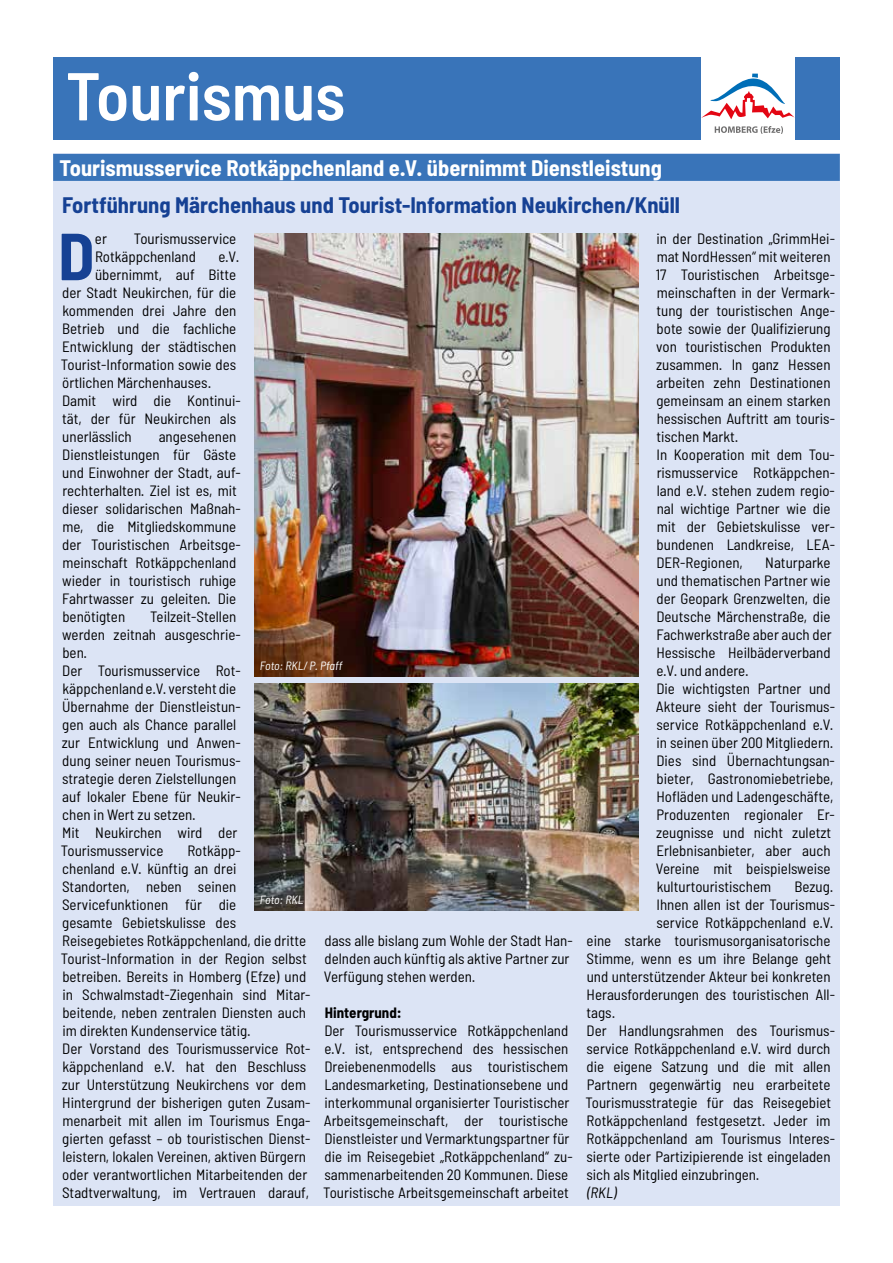
<style>
.page{position:relative;width:893px;height:1263px;background:#fff}
.page>*{position:absolute;margin:0;border:0;box-sizing:border-box;transform-origin:0 0}
.t1{font:600 semi-condensed 67.5px "Barlow";color:#fff}
.t2{font:700 semi-condensed 66.45px "Barlow";color:#164194}
.t3{font:700 semi-condensed 22.5px "Barlow";color:#164194}
.t4{font:700 semi-condensed 22.5px "Barlow";color:#fff}
.t5{font:semi-condensed 15px/18px "Barlow";color:#000}
.t6{font:700 semi-condensed 15px "Barlow";color:#000}
.t7{font:italic semi-condensed 15px "Barlow";color:#000}
.t8{font:italic semi-condensed 12px "Barlow";color:#fff}
</style>
<div class="page">
<div style="left:53px;top:57px;width:787px;height:83px;background:#3974b9"></div>
<div style="left:701px;top:57px;width:94px;height:94px;background:#fff"></div>
<svg style="left:715px;top:126px;width:68px;height:8px"></svg>
<svg style="left:701px;top:74px;width:94px;height:45px"></svg>
<div style="left:53px;top:153px;width:787px;height:1052px;background:#dce4f5"></div>
<div style="left:53px;top:154px;width:787px;height:27px;background:#3974b9"></div>
<img style="left:254px;top:234px;width:385px;height:442px">
<img style="left:254px;top:684px;width:385px;height:226px">
<h1 class="t1" style="left:66px;top:54px;width:281px">Tourismus</h1>
<h3 class="t4" style="left:60px;top:153px;width:604px">Tourismusservice Rotkäppchenland e.V. übernimmt Dienstleistung</h3>
<h3 class="t3" style="left:62px;top:191px;width:619px">Fortführung Märchenhaus und Tourist-Information Neukirchen/Knüll</h3>
<h2 class="t2" style="left:58px;top:215px;width:38px">D</h2>
<p class="t5" style="left:95px;top:229px;width:13px">er</p>
<p class="t5" style="left:656px;top:229px;width:181px">in der Destination „GrimmHei&shy;mat NordHessen“ mit weiteren<br>17 Touristischen Arbeitsge&shy;meinschaften in der Vermark&shy;tung der touristischen Ange&shy;bote sowie der Qualifizierung von touristischen Produkten zusammen. In ganz Hessen arbeiten zehn Destinationen gemeinsam an einem starken hessischen Auftritt am touris&shy;tischen Markt.<br>In Kooperation mit dem Tou&shy;rismusservice Rotkäppchen&shy;land e.V. stehen zudem regio&shy;nal wichtige Partner wie die mit der Gebietskulisse ver&shy;bundenen Landkreise, LEA-<br>DER-Regionen,</p>
<p class="t5" style="left:95px;top:229px;width:143px;text-indent:39px">Tourismusservice<br>Rotkäppchenland</p>
<p class="t5" style="left:218px;top:247px;width:22px">e.V.</p>
<p class="t5" style="left:95px;top:265px;width:143px">übernimmt, auf Bitte</p>
<p class="t5" style="left:62px;top:283px;width:176px">der Stadt Neukirchen, für die</p>
<p class="t5" style="left:62px;top:301px;width:175px">kommenden drei Jahre den</p>
<p class="t5" style="left:62px;top:319px;width:176px">Betrieb und die fachliche</p>
<p class="t5" style="left:62px;top:337px;width:176px">Entwicklung der städtischen</p>
<p class="t5" style="left:61px;top:355px;width:177px">Tourist-Information sowie des</p>
<p class="t5" style="left:62px;top:373px;width:151px">örtlichen Märchenhauses.</p>
<p class="t5" style="left:62px;top:391px;width:180px">Damit wird die Kontinui-</p>
<p class="t5" style="left:62px;top:409px;width:176px">tät, der für Neukirchen als</p>
<p class="t5" style="left:62px;top:427px;width:71px">unerlässlich</p>
<p class="t5" style="left:62px;top:427px;width:180px;text-indent:96px">angesehenen<br>Dienstleistungen für Gäste und Einwohner der Stadt, auf&shy;rechterhalten. Ziel ist es, mit dieser solidarischen Maßnah&shy;me, die Mitgliedskommune der Touristischen Arbeitsge&shy;meinschaft Rotkäppchenland wieder in touristisch ruhige<br>Fahrtwasser zu geleiten. Die benötigten</p>
<p class="t5" style="left:656px;top:553px;width:181px;text-indent:110px">Naturparke und thematischen Partner wie der Geopark Grenzwelten, die<br>Deutsche Märchenstraße, die<br>Fachwerkstraße aber auch der<br>Hessische Heilbäderverband e.V. und andere.<br>Die wichtigsten Partner und<br>Akteure sieht der Tourismus&shy;service Rotkäppchenland e.V. in seinen über 200 Mitgliedern.<br>Dies sind Übernachtungsan&shy;bieter, Gastronomiebetriebe,<br>Hofläden und Ladengeschäfte,<br>Produzenten regionaler Er&shy;zeugnisse und nicht zuletzt<br>Erlebnisanbieter, aber auch<br>Vereine mit beispielsweise kulturtouristischem</p>
<p class="t5" style="left:61px;top:607px;width:181px;text-indent:89px">Teilzeit-Stellen werden zeitnah ausgeschrie&shy;ben.<br>Der Tourismusservice Rot&shy;käppchenland e.V. versteht die<br>Übernahme der Dienstleistun&shy;gen auch als Chance parallel zur Entwicklung und Anwen&shy;dung seiner neuen Tourismus&shy;strategie deren Zielstellungen auf lokaler Ebene für Neukir&shy;chen in Wert zu setzen.<br>Mit Neukirchen wird der<br>Tourismusservice</p>
<p class="t8" style="left:260px;top:658px;width:84px">Foto: RKL/ P. Pfaff</p>
<p class="t5" style="left:61px;top:841px;width:251px;text-indent:126px">Rotkäpp-<br>chenland e.V. künftig an drei<br>Standorten, neben seinen Servicefunktionen für die<br>gesamte Gebietskulisse des Reisegebietes Rotkäppchenland, die dritte Tourist-Information in der Region selbst betreiben. Bereits in Homberg (Efze) und in Schwalmstadt-Ziegenhain sind Mitar&shy;beitende, neben zentralen Diensten auch im direkten Kundenservice tätig.<br>Der Vorstand des Tourismusservice Rot&shy;käppchenland e.V. hat den Beschluss zur Unterstützung Neukirchens vor dem Hintergrund der bisherigen guten Zusam&shy;menarbeit mit allen im Tourismus Enga&shy;gierten gefasst – ob touristischen Dienst&shy;leistern, lokalen Vereinen, aktiven Bürgern oder verantwortlichen Mitarbeitenden der Stadtverwaltung, im Vertrauen darauf,</p>
<p class="t5" style="left:794px;top:877px;width:41px">Bezug.</p>
<p class="t5" style="left:656px;top:895px;width:180px">Ihnen allen ist der Tourismus-</p>
<p class="t5" style="left:656px;top:913px;width:179px">service Rotkäppchenland e.V.</p>
<p class="t5" style="left:587px;top:931px;width:245px">eine starke tourismusorganisatorische</p>
<p class="t5" style="left:586px;top:949px;width:246px">Stimme, wenn es um ihre Belange geht</p>
<p class="t5" style="left:587px;top:967px;width:245px">und unterstützender Akteur bei konkreten</p>
<p class="t5" style="left:587px;top:985px;width:250px">Herausforderungen des touristischen All-</p>
<p class="t5" style="left:587px;top:1003px;width:30px">tags.</p>
<p class="t5" style="left:587px;top:1021px;width:249px">Der Handlungsrahmen des Tourismus-</p>
<p class="t5" style="left:586px;top:1039px;width:246px">service Rotkäppchenland e.V. wird durch</p>
<p class="t5" style="left:587px;top:1057px;width:245px">die eigene Satzung und die mit allen</p>
<p class="t5" style="left:587px;top:1075px;width:245px">Partnern gegenwärtig neu erarbeitete</p>
<p class="t5" style="left:585px;top:1093px;width:247px">Tourismusstrategie für das Reisegebiet</p>
<p class="t5" style="left:587px;top:1111px;width:245px">Rotkäppchenland festgesetzt. Jeder im</p>
<p class="t5" style="left:587px;top:1129px;width:250px">Rotkäppchenland am Tourismus Interes-</p>
<p class="t5" style="left:586px;top:1147px;width:246px">sierte oder Partizipierende ist eingeladen</p>
<p class="t5" style="left:586px;top:1165px;width:174px">sich als Mitglied einzubringen.</p>
<p class="t7" style="left:587px;top:1183px;width:31px">(RKL)</p>
<p class="t8" style="left:260px;top:892px;width:45px">Foto: RKL</p>
<p class="t5" style="left:324px;top:931px;width:250px">dass alle bislang zum Wohle der Stadt Han&shy;delnden auch künftig als aktive Partner zur<br>Verfügung stehen werden.</p>
<p class="t6" style="left:325px;top:1003px;width:78px">Hintergrund:</p>
<p class="t5" style="left:323px;top:1021px;width:251px">Der Tourismusservice Rotkäppchenland e.V. ist, entsprechend des hessischen Dreiebenenmodells aus touristischem Landesmarketing, Destinationsebene und interkommunal organisierter Touristischer Arbeitsgemeinschaft, der touristische Dienstleister und Vermarktungspartner für die im Reisegebiet „Rotkäppchenland“ zu&shy;sammenarbeitenden 20 Kommunen. Diese Touristische Arbeitsgemeinschaft arbeitet</p>
</div>
